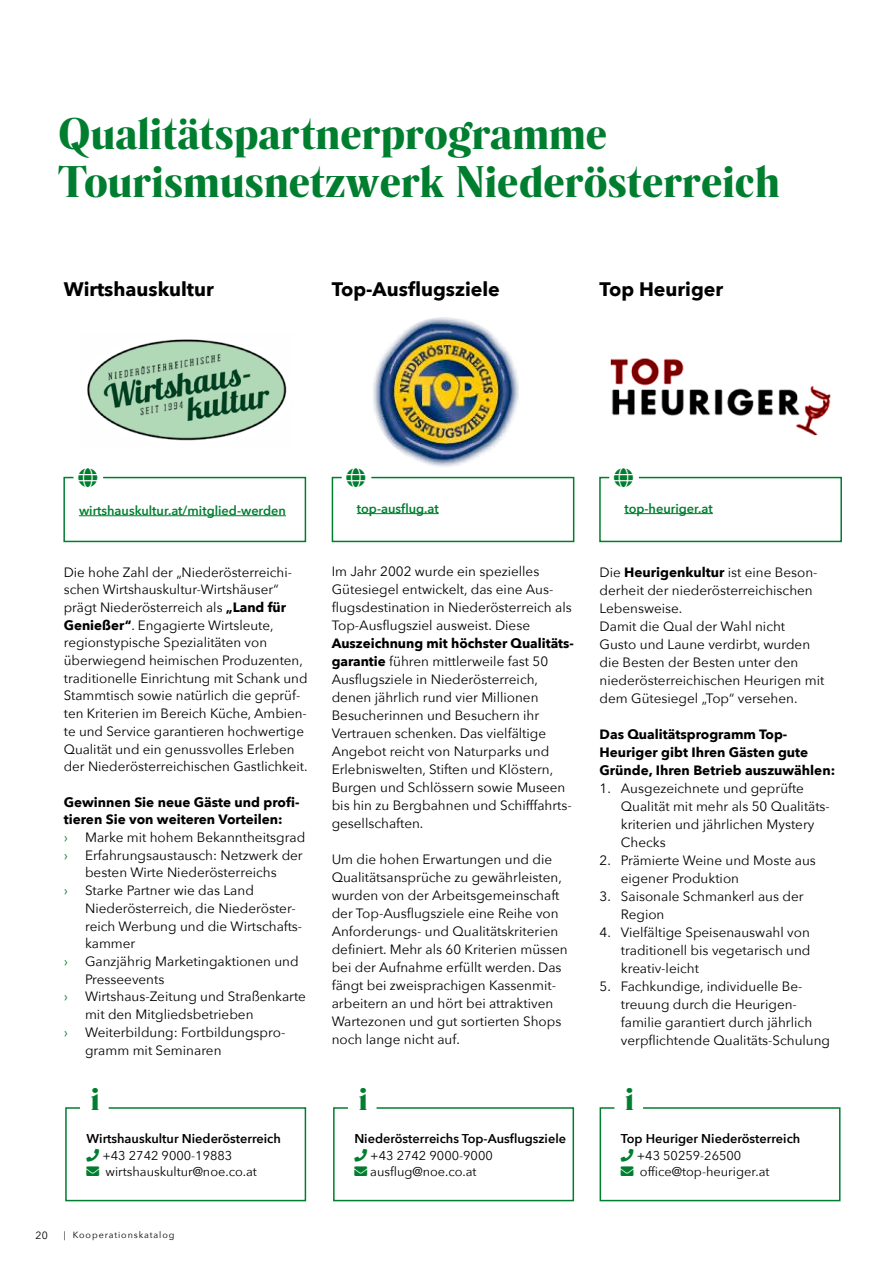
<style>
.page{position:relative;width:893px;height:1263px;background:#fff}
.page>*{position:absolute;margin:0;border:0;box-sizing:border-box;transform-origin:0 0}
.t1{font:900 42px/48px "Rando Display";color:#007e2f}
.t2{font:900 30px "Rando Display";color:#007e2f}
.t3{font:700 19.5px "Avenir Next";color:#000}
.t4{font:13.5px/18px "Avenir Next";color:#000}
.t5{font:700 13.5px/18px "Avenir Next";color:#000}
.t6{font:13.5px "Avenir Next";color:#007e2f}
.t7{font:12.75px "Avenir Next";color:#000}
.t8{font:600 12.75px "Avenir Next";color:#000}
.t9{font:600 12.75px "Avenir Next";color:#007e2f}
.t10{font:10.5px "Avenir Next";color:#000}
.t11{font:9px "Avenir Next";letter-spacing:.1em;color:#000}
.s1{font-weight:700}
.s2{color:#007e2f}
</style>
<div class="page">
<img style="left:87px;top:339px;width:200px;height:102px">
<img style="left:610px;top:358px;width:221px;height:78px">
<img style="left:370px;top:317px;width:151px;height:151px;border-radius:75px">
<svg style="left:599px;top:476px;width:243px;height:67px"></svg>
<svg style="left:331px;top:476px;width:244px;height:67px"></svg>
<svg style="left:63px;top:476px;width:244px;height:67px"></svg>
<svg style="left:65px;top:1107px;width:242px;height:95px"></svg>
<svg style="left:333px;top:1107px;width:242px;height:95px"></svg>
<svg style="left:599px;top:1107px;width:242px;height:95px"></svg>
<h1 class="t1" style="left:58px;top:109px;width:723px">Qualitätspartnerprogramme<br>Tourismusnetzwerk Niederösterreich</h1>
<h3 class="t3" style="left:64px;top:272px;width:152px">Wirtshauskultur</h3>
<h3 class="t3" style="left:332px;top:272px;width:170px">Top-Ausflugsziele</h3>
<h3 class="t3" style="left:600px;top:272px;width:125px">Top Heuriger</h3>
<p class="t9" style="left:79px;top:499px;width:208px">wirtshauskultur.at/mitglied-werden</p>
<p class="t9" style="left:357px;top:497px;width:83px">top-ausflug.at</p>
<p class="t9" style="left:624px;top:497px;width:90px">top-heuriger.at</p>
<p class="t4" style="left:64px;top:562px;width:245px">Die hohe Zahl der „Niederösterreichi&shy;schen Wirtshauskultur-Wirtshäuser“ prägt Niederösterreich als <span class="s1">„Land für Genießer“</span>. Engagierte Wirtsleute, regionstypische Spezialitäten von überwiegend heimischen Produzenten, traditionelle Einrichtung mit Schank und Stammtisch sowie natürlich die geprüf&shy;ten Kriterien im Bereich Küche, Ambien&shy;te und Service garantieren hochwertige Qualität und ein genussvolles Erleben der Niederösterreichischen Gastlichkeit.</p>
<p class="t5" style="left:64px;top:793px;width:237px">Gewinnen Sie neue Gäste und profi&shy;tieren Sie von weiteren Vorteilen:</p>
<p class="t6" style="left:64px;top:826px;width:6px">›</p>
<p class="t4" style="left:85px;top:828px;width:222px">Marke mit hohem Bekanntheitsgrad</p>
<p class="t6" style="left:64px;top:844px;width:6px">›</p>
<p class="t4" style="left:85px;top:846px;width:219px">Erfahrungsaustausch: Netzwerk der besten Wirte Niederösterreichs</p>
<p class="t6" style="left:64px;top:879px;width:6px">›</p>
<p class="t4" style="left:85px;top:881px;width:219px">Starke Partner wie das Land<br>Niederösterreich, die Niederöster&shy;reich Werbung und die Wirtschafts&shy;kammer</p>
<p class="t6" style="left:64px;top:950px;width:6px">›</p>
<p class="t4" style="left:85px;top:952px;width:215px">Ganzjährig Marketingaktionen und<br>Presseevents</p>
<p class="t6" style="left:64px;top:985px;width:6px">›</p>
<p class="t4" style="left:85px;top:987px;width:222px">Wirtshaus-Zeitung und Straßenkarte mit den Mitgliedsbetrieben</p>
<p class="t6" style="left:64px;top:1021px;width:6px">›</p>
<p class="t4" style="left:85px;top:1023px;width:202px">Weiterbildung: Fortbildungspro&shy;gramm mit Seminaren</p>
<p class="t4" style="left:332px;top:562px;width:242px">Im Jahr 2002 wurde ein spezielles Gütesiegel entwickelt, das eine Aus&shy;flugsdestination in Niederösterreich als Top-Ausflugsziel ausweist. Diese</p>
<p class="t4" style="left:332px;top:634px;width:243px"><span class="s1">Auszeichnung mit höchster Qualitäts&shy;garantie</span> führen mittlerweile fast 50<br>Ausflugsziele in Niederösterreich, denen jährlich rund vier Millionen Besucherinnen und Besuchern ihr Vertrauen schenken. Das vielfältige Angebot reicht von Naturparks und Erlebniswelten, Stiften und Klöstern, Burgen und Schlössern sowie Museen bis hin zu Bergbahnen und Schifffahrts&shy;gesellschaften.</p>
<p class="t4" style="left:332px;top:850px;width:238px">Um die hohen Erwartungen und die Qualitätsansprüche zu gewährleisten, wurden von der Arbeitsgemeinschaft der Top-Ausflugsziele eine Reihe von Anforderungs- und Qualitätskriterien definiert. Mehr als 60 Kriterien müssen bei der Aufnahme erfüllt werden. Das fängt bei zweisprachigen Kassenmit&shy;arbeitern an und hört bei attraktiven Wartezonen und gut sortierten Shops noch lange nicht auf.</p>
<p class="t4" style="left:600px;top:562px;width:226px">Die <span class="s1">Heurigenkultur</span> ist eine Beson&shy;derheit der niederösterreichischen<br>Lebensweise.<br>Damit die Qual der Wahl nicht<br>Gusto und Laune verdirbt, wurden die Besten der Besten unter den niederösterreichischen Heurigen mit dem Gütesiegel „Top“ versehen.</p>
<p class="t5" style="left:600px;top:725px;width:237px">Das Qualitätsprogramm Top-<br>Heuriger gibt Ihren Gästen gute<br>Gründe, Ihren Betrieb auszuwählen:</p>
<p class="t4" style="left:621px;top:778px;width:211px;text-indent:-21px">1. Ausgezeichnete und geprüfte<br>Qualität mit mehr als 50 Qualitäts&shy;kriterien und jährlichen Mystery<br>Checks</p>
<p class="t4" style="left:621px;top:850px;width:196px;text-indent:-21px">2. Prämierte Weine und Moste aus eigener Produktion</p>
<p class="t4" style="left:621px;top:886px;width:184px;text-indent:-21px">3. Saisonale Schmankerl aus der<br>Region</p>
<p class="t4" style="left:621px;top:922px;width:191px;text-align:justify;text-indent:-21px">4. Vielfältige Speisenauswahl von traditionell bis vegetarisch und kreativ-leicht</p>
<p class="t4" style="left:621px;top:976px;width:211px;text-indent:-21px">5. Fachkundige, individuelle Be&shy;treuung durch die Heurigen&shy;familie garantiert durch jährlich verpflichtende Qualitäts-Schulung</p>
<h2 class="t2" style="left:91px;top:1077px;width:10px">i</h2>
<p class="t8" style="left:86px;top:1128px;width:196px">Wirtshauskultur Niederösterreich</p>
<p class="t7" style="left:102px;top:1145px;width:131px">+43 2742 9000-19883</p>
<p class="t7" style="left:86px;top:1161px;width:172px"><span class="s2">→</span> wirtshauskultur@noe.co.at</p>
<h2 class="t2" style="left:359px;top:1077px;width:10px">i</h2>
<p class="t8" style="left:354px;top:1128px;width:213px">Niederösterreichs Top-Ausflugsziele</p>
<p class="t7" style="left:370px;top:1145px;width:124px">+43 2742 9000-9000</p>
<p class="t7" style="left:354px;top:1161px;width:124px"><span class="s2">→</span> ausflug@noe.co.at</p>
<h2 class="t2" style="left:625px;top:1077px;width:10px">i</h2>
<p class="t8" style="left:621px;top:1128px;width:181px">Top Heuriger Niederösterreich</p>
<p class="t7" style="left:637px;top:1145px;width:106px">+43 50259-26500</p>
<p class="t7" style="left:621px;top:1161px;width:150px"><span class="s2">→</span> office@top-heuriger.at</p>
<p class="t10" style="left:36px;top:1227px;width:14px">20</p>
<p class="t11" style="left:64px;top:1227px;width:112px">| Kooperationskatalog</p>
</div>
